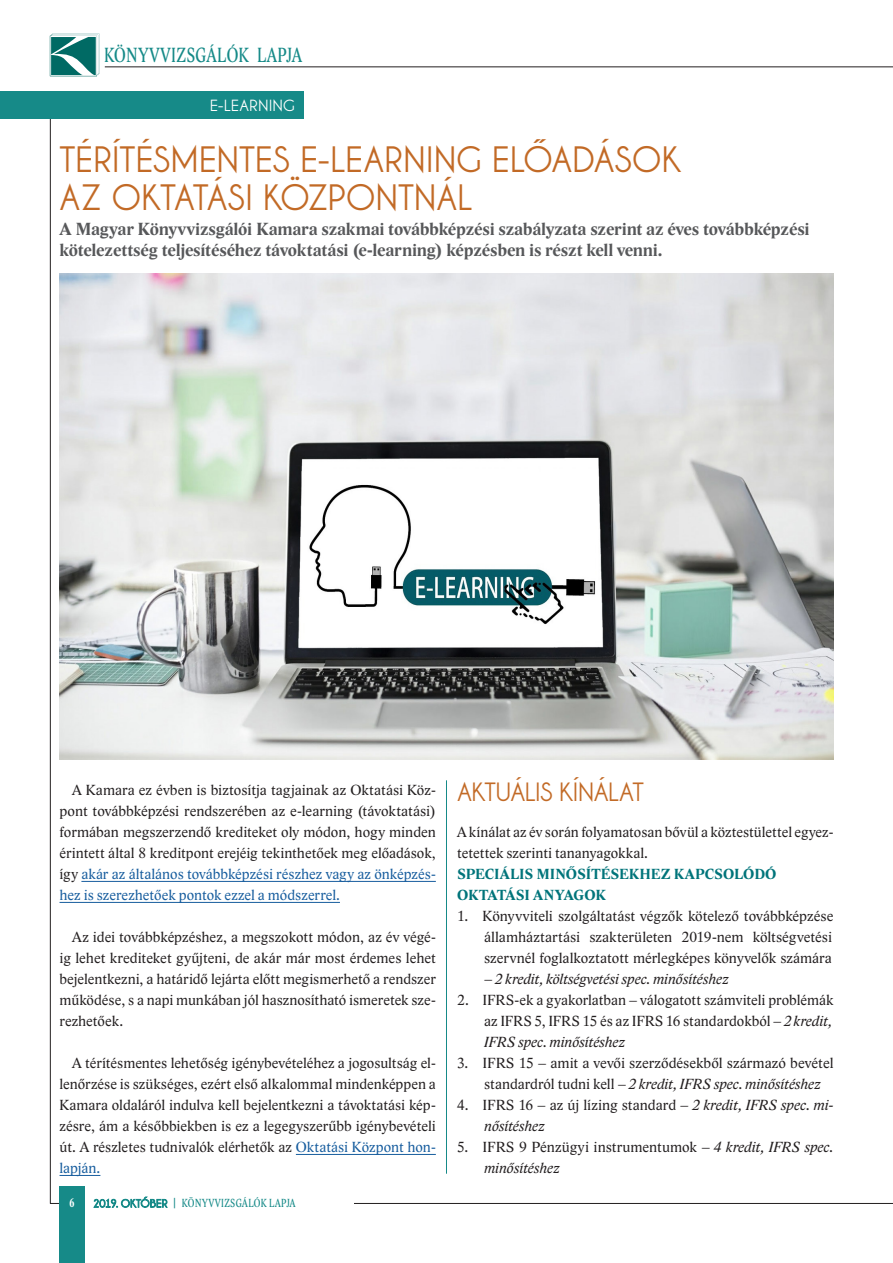
<style>
.page{position:relative;width:893px;height:1263px;background:#fff}
.page>*{position:absolute;margin:0;border:0;box-sizing:border-box;transform-origin:0 0}
.Cím{font:700 37.5px/37.5px "Champagne&Limousines";letter-spacing:.01em;color:#c26a26}
.Cím-2{font:700 27px "Champagne&Limousines";letter-spacing:-.01em;color:#c26a26}
.t1{font:21px "Lido STF Condensed";letter-spacing:.02em;color:#168a88;scale:.9 1}
.Lead{font:700 18px/21px "Lido STF";letter-spacing:-.005em;color:#57585a}
.t2{font:700 16.5px "Champagne&Limousines";letter-spacing:.03em;color:#fff;scale:1.05 1}
.alapszöveg{font:15px/21px "Lido STF";letter-spacing:.005em;color:#231f20;text-align:justify}
.t3{font:italic 15px/21px "Lido STF";letter-spacing:-.005em;color:#231f20}
.alapszöveg-2{font:700 15px/21px "Lido STF";color:#00747a}
.t4{font:700 12.75px "Lido STF Condensed";color:#fff;scale:.9 1}
.t5{font:12px "Lido STF Condensed";letter-spacing:.035em;color:#168a88;scale:.9 1}
.s1{color:#175d9e}
.s2{font-family:"Champagne&Limousines";font-weight:700;font-size:11.55px}
.s3{font-style:italic}
.s4{font-style:normal}
</style>
<div class="page">
<hr style="left:50px;top:1203px;width:843px;height:1px;background:#231f20">
<hr style="left:105px;top:66px;width:788px;height:1px;background:#231f20">
<hr style="left:50px;top:119px;width:1px;height:1084px;background:#231f20">
<svg style="left:50px;top:34px;width:49px;height:42px"></svg>
<div style="left:60px;top:1187px;width:25px;height:76px;background:#168a88"></div>
<div style="left:85px;top:1198px;width:269px;height:9px;background:#fff"></div>
<svg style="left:94px;top:1197px;width:74px;height:11px"></svg>
<div style="left:0;top:91px;width:303px;height:28px;background:#168a88"></div>
<hr style="left:446px;top:780px;width:1px;height:394px;background:#168a88">
<img style="left:60px;top:273px;width:773px;height:486px">
<hr style="left:81px;top:881px;width:355px;height:1px;background:#175d9e">
<hr style="left:60px;top:902px;width:280px;height:1px;background:#175d9e">
<hr style="left:296px;top:1154px;width:140px;height:1px;background:#175d9e">
<hr style="left:60px;top:1175px;width:40px;height:1px;background:#175d9e">
<h3 class="t1" style="left:104px;top:42px;width:221px">KÖNYVVIZSGÁLÓK LAPJA</h3>
<p class="t2" style="left:210px;top:96px;width:82px">E-LEARNING</p>
<p class="Cím" style="left:60px;top:141px;width:623px">TÉRÍTÉSMENTES E-LEARNING ELŐADÁSOK<br>AZ OKTATÁSI KÖZPONTNÁL</p>
<p class="Lead" style="left:60px;top:219px;width:751px">A Magyar Könyvvizsgálói Kamara szakmai továbbképzési szabályzata szerint az éves továbbképzési kötelezettség teljesítéséhez távoktatási (e-learning) képzésben is részt kell venni.</p>
<p class="alapszöveg" style="left:60px;top:780px;width:378px;text-indent:13px">A Kamara ez évben is biztosítja tagjainak az Oktatási Köz&shy;pont továbbképzési rendszerében az e-learning (távoktatási) formában megszerzendő krediteket oly módon, hogy minden érintett által 8 kreditpont erejéig tekinthetőek meg előadások, így <span class="s1">akár az általános továbbképzési részhez vagy az önképzés&shy;hez is szerezhetőek pontok ezzel a módszerrel.</span></p>
<p class="alapszöveg" style="left:60px;top:927px;width:378px;text-indent:13px">Az idei továbbképzéshez, a megszokott módon, az év végé&shy;ig lehet krediteket gyűjteni, de akár már most érdemes lehet bejelentkezni, a határidő lejárta előtt megismerhető a rendszer működése, s a napi munkában jól hasznosítható ismeretek sze&shy;rezhetőek.</p>
<p class="alapszöveg" style="left:60px;top:1053px;width:378px;text-indent:13px">A térítésmentes lehetőség igénybevételéhez a jogosultság el&shy;lenőrzése is szükséges, ezért első alkalommal mindenképpen a Kamara oldaláról indulva kell bejelentkezni a távoktatási kép&shy;zésre, ám a későbbiekben is ez a legegyszerűbb igénybevételi út. A részletes tudnivalók elérhetők az <span class="s1">Oktatási Központ hon&shy;lapján.</span></p>
<p class="t4" style="left:70px;top:1195px;width:7px">6</p>
<p class="t5" style="left:93px;top:1196px;width:226px"><span class="s2">2019. OKTÓBER</span> | KÖNYVVIZSGÁLÓK LAPJA</p>
<p class="Cím-2" style="left:457px;top:776px;width:188px">AKTUÁLIS KÍNÁLAT</p>
<p class="alapszöveg" style="left:457px;top:822px;width:378px">A kínálat az év során folyamatosan bővül a köztestülettel egyez&shy;tetettek szerinti tananyagokkal.</p>
<p class="alapszöveg-2" style="left:457px;top:864px;width:321px">SPECIÁLIS MINŐSÍTÉSEKHEZ KAPCSOLÓDÓ<br>OKTATÁSI ANYAGOK</p>
<p class="alapszöveg" style="left:484px;top:906px;width:351px;text-indent:-27px">1. Könyvviteli szolgáltatást végzők kötelező továbbképzése államháztartási szakterületen 2019-nem költségvetési szervnél foglalkoztatott mérlegképes könyvelők számára</p>
<p class="t3" style="left:484px;top:969px;width:246px">– 2 kredit, költségvetési spec. minősítéshez</p>
<p class="alapszöveg" style="left:484px;top:990px;width:351px;text-indent:-27px">2. IFRS-ek a gyakorlatban – válogatott számviteli problémák az IFRS 5, IFRS 15 és az IFRS 16 standardokból <span class="s3">– 2 kredit, IFRS spec. minősítéshez</span></p>
<p class="alapszöveg" style="left:484px;top:1053px;width:351px;text-indent:-27px">3. IFRS 15 – amit a vevői szerződésekből származó bevétel standardról tudni kell <span class="s3">– 2 kredit, IFRS spec. minősítéshez</span></p>
<p class="t3" style="left:484px;top:1095px;width:351px;text-indent:-27px"><span class="s4">4. IFRS 16 – az új lízing standard</span> – 2 kredit, IFRS spec. mi&shy;nősítéshez</p>
<p class="alapszöveg" style="left:484px;top:1137px;width:351px;text-indent:-27px">5. IFRS 9 Pénzügyi instrumentumok – <span class="s3">4 kredit, IFRS spec. minősítéshez</span></p>
</div>
